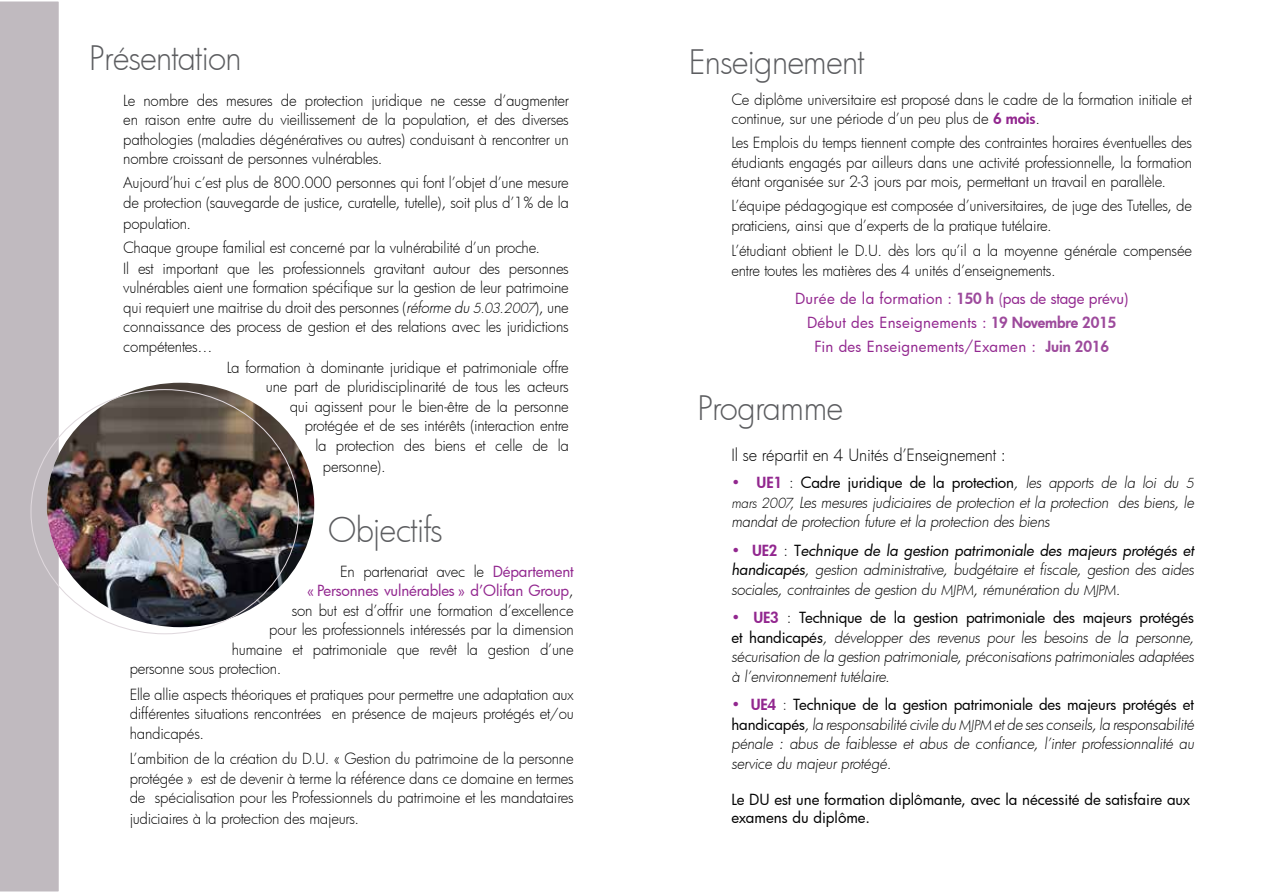
<style>
.page{position:relative;width:1263px;height:893px;background:#fff}
.page>*{position:absolute;margin:0;border:0;box-sizing:border-box;transform-origin:0 0}
.t1{font:300 33px "Futura";letter-spacing:-.025em;color:#5c5d60}
.t2{font:300 16.5px "Futura";letter-spacing:-.01em;color:#000}
.t3{font:300 15px/19.5px "Futura";letter-spacing:-.015em;color:#000;text-align:justify}
.t4{font:15px/24px "Futura";letter-spacing:.01em;color:#92278f;text-align:center}
.t5{font:15px/18px "Futura";color:#000}
.t6{font:15px "Futura";letter-spacing:-.015em;color:#92278f}
.s1{font-style:italic}
.s2{font-style:italic;font-size:13.5px}
.s3{font-weight:400;color:#92278f}
.s4{font-weight:300;color:#000}
.s5{font-size:13.5px}
.s6{font-weight:800;color:#92278f}
.s7{font-weight:800;color:#9d4a9c}
.s8{color:#9d4a9c}
.s9{color:#0a0a0b}
.s10{font-weight:400}
.s11{color:#292829}
</style>
<div class="page">
<div style="left:0;top:1px;width:59px;height:891px;background:#c0babf"></div>
<img style="left:47px;top:383px;width:267px;height:244px">
<h1 class="t1" style="left:89px;top:35px;width:154px">Présentation</h1>
<h1 class="t1" style="left:689px;top:40px;width:177px">Enseignement</h1>
<p class="t3" style="left:123px;top:90px;width:447px">Le nombre des mesures de protection juridique ne cesse d’augmenter en raison entre autre du vieillissement de la population, et des diverses pathologies (maladies dégénératives ou autres) conduisant à rencontrer un nombre croissant de personnes vulnérables.</p>
<p class="t3" style="left:123px;top:173px;width:447px">Aujourd’hui c’est plus de 800.000 personnes qui font l’objet d’une mesure de protection (sauvegarde de justice, curatelle, tutelle), soit plus d’1% de la</p>
<p class="t3" style="left:123px;top:211px;width:418px;line-height:24px">population.<br>Chaque groupe familial est concerné par la vulnérabilité d’un proche.</p>
<p class="t3" style="left:123px;top:258px;width:447px">Il est important que les professionnels gravitant autour des personnes vulnérables aient une formation spécifique sur la gestion de leur patrimoine qui requiert une maitrise du droit des personnes (<span class="s1">réforme du</span> <span class="s2">5.03.2007</span>), une connaissance des process de gestion et des relations avec les juridictions compétentes…</p>
<p class="t3" style="left:227px;top:357px;width:344px;text-align:right">La formation à dominante juridique et patrimoniale offre une part de pluridisciplinarité de tous les acteurs<br>qui agissent pour le bien-être de la personne<br>protégée et de ses intérêts (interaction entre<br>la protection des biens et celle de la</p>
<p class="t3" style="left:323px;top:456px;width:65px">personne).</p>
<h1 class="t1" style="left:328px;top:507px;width:116px">Objectifs</h1>
<p class="t3" style="left:340px;top:561px;width:235px">En partenariat avec le <span class="s3">Département</span></p>
<p class="t6" style="left:307px;top:581px;width:268px">« Personnes vulnérables » d’Olifan Group<span class="s4">,</span></p>
<p class="t3" style="left:292px;top:600px;width:283px">son but est d’offrir une formation d’excellence</p>
<p class="t3" style="left:269px;top:620px;width:306px">pour les professionnels intéressés par la dimension</p>
<p class="t3" style="left:232px;top:639px;width:344px">humaine et patrimoniale que revêt la gestion d’une</p>
<p class="t3" style="left:130px;top:659px;width:153px">personne sous protection.</p>
<p class="t3" style="left:130px;top:684px;width:446px">Elle allie aspects théoriques et pratiques pour permettre une adaptation aux différentes situations rencontrées en présence de majeurs protégés et<span class="s5">/</span>ou handicapés.</p>
<p class="t3" style="left:130px;top:749px;width:446px">L’ambition de la création du D.U. « Gestion du patrimoine de la personne protégée » est de devenir à terme la référence dans ce domaine en termes de spécialisation pour les Professionnels du patrimoine et les mandataires</p>
<p class="t3" style="left:130px;top:809px;width:231px">judiciaires à la protection des majeurs.</p>
<p class="t3" style="left:731px;top:89px;width:462px">Ce diplôme universitaire est proposé dans le cadre de la formation initiale et continue, sur une période d’un peu plus de <span class="s6">6 mois</span>.</p>
<p class="t3" style="left:731px;top:133px;width:462px">Les Emplois du temps tiennent compte des contraintes horaires éventuelles des étudiants engagés par ailleurs dans une activité professionnelle, la formation étant organisée sur 2-3 jours par mois, permettant un travail en parallèle.</p>
<p class="t3" style="left:731px;top:196px;width:462px">L’équipe pédagogique est composée d’universitaires, de juge des Tutelles, de praticiens, ainsi que d’experts de la pratique tutélaire.</p>
<p class="t3" style="left:731px;top:241px;width:462px">L’étudiant obtient le D.U. dès lors qu’il a la moyenne générale compensée entre toutes les matières des 4 unités d’enseignements.</p>
<p class="t4" style="left:795px;top:287px;width:335px">Durée de la formation : <span class="s7">150 h</span> <span class="s8">(</span>pas de stage prévu)<br>Début des Enseignements : <span class="s7">19 Novembre 2015<br></span>Fin des Enseignements/Examen : <span class="s7">Juin 2016</span></p>
<h1 class="t1" style="left:697px;top:386px;width:148px">Programme</h1>
<p class="t2" style="left:731px;top:444px;width:276px">Il se répartit en 4 Unités d’Enseignement :</p>
<p class="t3" style="left:731px;top:473px;width:467px"><span class="s3">•</span> <span class="s6">UE1</span> <span class="s9">:</span> <span class="s10">Cadre juridique de la protection</span>, les apports de la loi du <span class="s5">5 mars 2007,</span> Les mesures judiciaires de protection et la protection des biens, le mandat de protection future et la protection des biens</p>
<p class="t3" style="left:731px;top:540px;width:467px"><span class="s3">•</span> <span class="s6">U E 2</span> <span class="s9">:</span> <span class="s10">Technique de la gestion patrimoniale des majeurs protégés et handicapés</span>, gestion administrative, budgétaire et fiscale, gestion des aides sociales, contraintes de gestion du <span class="s5">MJ PM</span>, rémunération du <span class="s5">MJ PM</span>.</p>
<p class="t3" style="left:731px;top:608px;width:467px;text-align:left"><span class="s3">•</span> <span class="s6">UE3</span> <span class="s9">:</span> <span class="s10">Technique de la gestion patrimoniale des majeurs protégés et h a n d ic a p és</span>, développer des revenus pour les besoins de la personne, sécurisation de la gestion patrimoniale, préconisations patrimoniales adaptées à l’environnement tutélaire.</p>
<p class="t3" style="left:731px;top:695px;width:467px;text-align:left"><span class="s3">•</span> <span class="s6">UE4</span> <span class="s11">:</span> <span class="s10">Technique de la gestion patrimoniale des majeurs protégés et h a n d ic a p é s</span> ,la responsabilité civile du <span class="s5">MJ PM</span> etde ses conseils,la responsabilité pénale : abus de faiblesse et abus de confiance, l’inter professionnalité au service du majeur protégé.</p>
<p class="t5" style="left:731px;top:790px;width:460px">Le DU est une formation diplômante, avec la nécessité de satisfaire aux examens du diplôme.</p>
</div>
